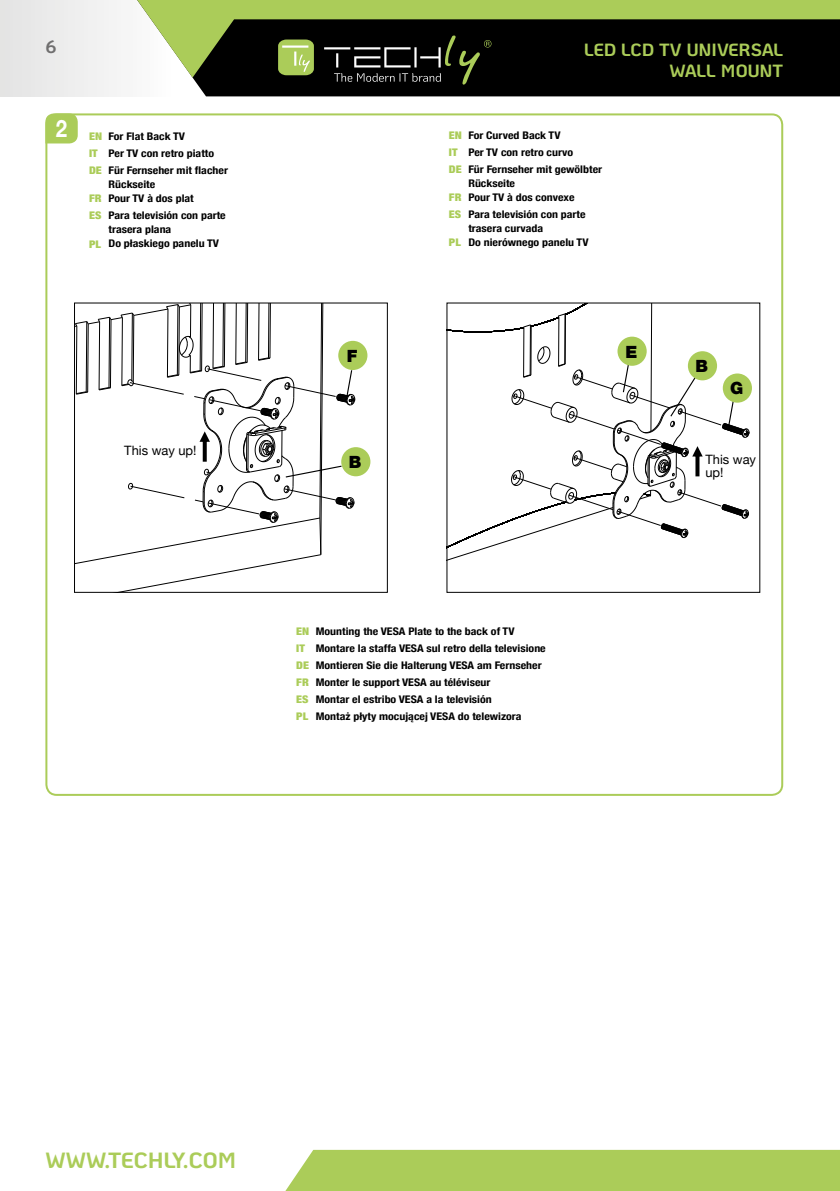
<style>
.page{position:relative;width:840px;height:1191px;background:#fff}
.page>*{position:absolute;margin:0;border:0;box-sizing:border-box;transform-origin:0 0}
.t1{font:700 24px "Helvetica Neue LT Std";color:#fff;scale:.85 1}
.t2{font:700 22px "Ko Ho";color:#abcc59}
.t3{font:700 18px "Ko Ho";color:#706f6f}
.t4{font:700 17.6px/21.2px "Ko Ho";color:#abcc59;text-align:right}
.t5{font:900 17px "Helvetica Neue LT Std";color:#000}
.t6{font:700 16px "Arial";color:#000}
.t7{font:12.8px/12.8px "Helvetica Neue";color:#000}
.t8{font:700 condensed 10.4px/17px "Helvetica Neue";color:#000;scale:1.13 1}
.s1{font-weight:900;color:#abcc59}
</style>
<div class="page">
<div style="left:285px;top:1149px;width:554px;height:42px;background:#abcc59"></div>
<svg style="left:125px;top:0;width:714px;height:96px;fill:#000"></svg>
<svg style="left:137px;top:0;width:702px;height:78px;background:#455129"></svg>
<hr style="left:324px;top:47px;width:26px;height:2px;background:#fff">
<svg style="left:278px;top:40px;width:36px;height:35px"></svg>
<svg style="left:334px;top:35px;width:157px;height:50px;background:#1e201b"></svg>
<svg style="left:45px;top:113px;width:33px;height:30px"></svg>
<svg style="left:74px;top:303px;width:281px;height:289px"></svg>
<svg style="left:446px;top:303px;width:303px;height:280px"></svg>
<div style="left:341px;top:447px;width:29px;height:29px;background:#abcc59;border-radius:50%"></div>
<div style="left:338px;top:341px;width:29px;height:29px;background:#abcc59;border-radius:50%"></div>
<div style="left:687px;top:351px;width:29px;height:29px;background:#abcc59;border-radius:50%"></div>
<div style="left:722px;top:373px;width:29px;height:30px;background:#abcc59;border-radius:50%"></div>
<div style="left:617px;top:337px;width:29px;height:29px;background:#abcc59;border-radius:50%"></div>
<h3 class="t3" style="left:45px;top:32px;width:13px">6</h3>
<h1 class="t1" style="left:56px;top:114px;width:15px">2</h1>
<p class="t8" style="left:89px;top:127px;width:124px"><span class="s1">EN</span> For Flat Back TV<br><span class="s1">IT</span> Per TV con retro piatto<br><span class="s1">DE</span> Für Fernseher mit flacher</p>
<p class="t8" style="left:89px;top:176px;width:94px;line-height:14.4px;text-indent:19px">Rückseite<br><span class="s1">FR</span> Pour TV à dos plat</p>
<p class="t8" style="left:89px;top:206px;width:122px"><span class="s1">ES</span> Para televisión con parte</p>
<p class="t8" style="left:108px;top:220px;width:57px">trasera plana</p>
<p class="t8" style="left:89px;top:234px;width:116px"><span class="s1">PL</span> Do płaskiego panelu TV</p>
<p class="t7" style="left:124px;top:444px;width:74px">This way up!</p>
<h3 class="t4" style="left:584px;top:39px;width:200px">LED LCD TV UNIVERSAL<br>WALL MOUNT</h3>
<h3 class="t5" style="left:346px;top:345px;width:12px">F</h3>
<h3 class="t6" style="left:349px;top:351px;width:6px">f</h3>
<h3 class="t5" style="left:348px;top:451px;width:14px">B</h3>
<h3 class="t6" style="left:347px;top:454px;width:11px">b</h3>
<p class="t8" style="left:448px;top:126px;width:137px"><span class="s1">EN</span> For Curved Back TV<br><span class="s1">IT</span> Per TV con retro curvo<br><span class="s1">DE</span> Für Fernseher mit gewölbter</p>
<p class="t8" style="left:448px;top:175px;width:113px;line-height:14.4px;text-indent:19px">Rückseite<br><span class="s1">FR</span> Pour TV à dos convexe</p>
<p class="t8" style="left:448px;top:205px;width:122px"><span class="s1">ES</span> Para televisión con parte</p>
<p class="t8" style="left:468px;top:219px;width:68px">trasera curvada</p>
<p class="t8" style="left:448px;top:233px;width:125px"><span class="s1">PL</span> Do nierównego panelu TV</p>
<h3 class="t5" style="left:625px;top:341px;width:13px">E</h3>
<h3 class="t6" style="left:625px;top:343px;width:10px">e</h3>
<p class="t8" style="left:296px;top:622px;width:222px"><span class="s1">EN</span> Mounting the VESA Plate to the back of TV<br><span class="s1">IT</span> Montare la staffa VESA sul retro della televisione <span class="s1">DE</span> Montieren Sie die Halterung VESA am Fernseher <span class="s1">FR</span> Monter le support VESA au téléviseur<br><span class="s1">ES</span> Montar el estribo VESA a la televisión<br><span class="s1">PL</span> Montaż płyty mocującej VESA do telewizora</p>
<h3 class="t6" style="left:703px;top:351px;width:11px">b</h3>
<h3 class="t5" style="left:695px;top:356px;width:14px">B</h3>
<h3 class="t5" style="left:729px;top:378px;width:15px">G</h3>
<h3 class="t6" style="left:730px;top:376px;width:10px">g</h3>
<p class="t7" style="left:705px;top:454px;width:52px">This way up!</p>
<h2 class="t2" style="left:45px;top:1142px;width:192px">WWW.TECHLY.COM</h2>
</div>
